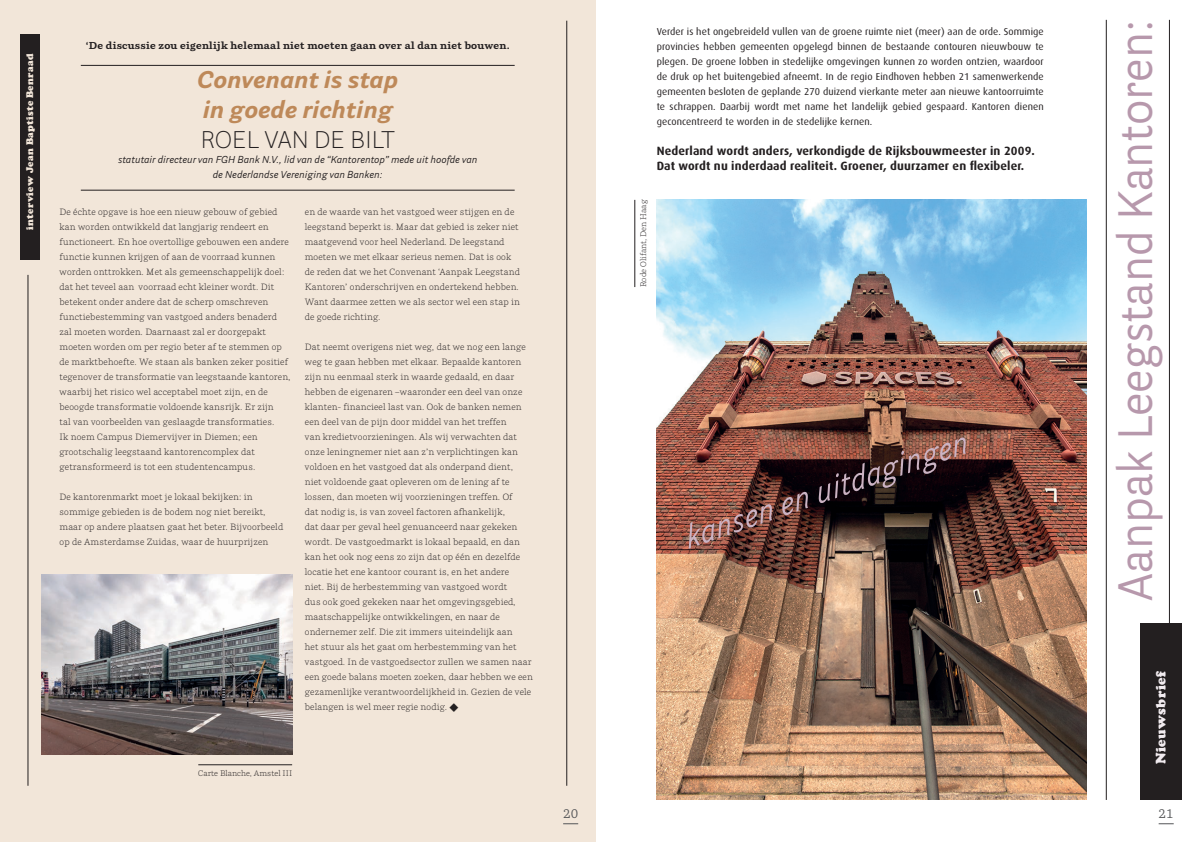
<style>
.page{position:relative;width:1191px;height:842px;background:#fff}
.page>*{position:absolute;margin:0;border:0;box-sizing:border-box;transform-origin:0 0}
.t1{font:48px "Parry Grotesque Pro";color:#b798ac;scale:.95 1}
.t2{font:italic 700 24px/30px "Parry Grotesque Pro";color:#be8959}
.t3{font:300 24px "Parry Grotesque Pro";color:#231f20}
.t4{font:900 14px "Cooper";letter-spacing:.03em;color:#f2ecf0}
.t5{font:12.5px "Parry Pro";color:#545557}
.t6{font:700 12px/15px "Dax";letter-spacing:.01em;color:#231f20}
.t7{font:10px/15px "Dax";letter-spacing:.01em;color:#231f20;text-align:justify}
.t8{font:italic 10px/15px "Parry Grotesque Pro";color:#231f20;text-align:center}
.t9{font:700 10px "Parry Pro";letter-spacing:.025em;color:#231f20}
.t10{font:900 10px "Cooper";letter-spacing:.03em;color:#f2e6d9}
.t11{font:300 9px/15px "Parry Pro";letter-spacing:.025em;color:#231f20}
.t12{font:300 8px "Parry Pro";letter-spacing:.01em;color:#231f20}
</style>
<div class="page">
<svg style="left:1158px;top:823px;width:15px;height:1px"></svg>
<img style="left:656px;top:200px;width:430px;height:600px">
<hr style="left:1106px;top:20px;width:1px;height:780px;background:#231f20">
<hr style="left:1169px;top:20px;width:1px;height:780px;background:#231f20">
<div style="left:1140px;top:624px;width:41px;height:176px;background:#231f20"></div>
<hr style="left:634px;top:200px;width:1px;height:87px;background:#231f20">
<img style="left:685px;top:428px;width:283px;height:128px">
<div style="left:0;top:0;width:595px;height:842px;background:#f2e6d9"></div>
<hr style="left:81px;top:65px;width:433px;height:1px;background:#231f20">
<hr style="left:81px;top:190px;width:433px;height:1px;background:#231f20">
<svg style="left:563px;top:823px;width:15px;height:1px"></svg>
<img style="left:41px;top:575px;width:251px;height:180px">
<hr style="left:198px;top:765px;width:94px;height:1px;background:#231f20">
<div style="left:20px;top:34px;width:20px;height:226px;background:#231f20"></div>
<hr style="left:27px;top:275px;width:1px;height:511px;background:#231f20">
<hr style="left:566px;top:21px;width:1px;height:765px;background:#231f20">
<p class="t10" style="left:24px;top:229px;width:177px;rotate:-90deg">interview Jean Baptiste Benraad</p>
<p class="t9" style="left:86px;top:39px;width:425px">‘De discussie zou eigenlijk helemaal niet moeten gaan over al dan niet bouwen.</p>
<h2 class="t2" style="left:197px;top:65px;width:202px">Convenant is stap in goede richting</h2>
<h2 class="t3" style="left:201px;top:123px;width:4px">ROEL</h2>
<h2 class="t3" style="left:264px;top:123px;width:98px">VAN DE BILT</h2>
<p class="t8" style="left:118px;top:153px;width:361px">statutair directeur van FGH Bank N.V., lid van de “Kantorentop” mede uit hoofde van de Nederlandse Vereniging van Banken:</p>
<p class="t11" style="left:60px;top:204px;width:233px">De échte opgave is hoe een nieuw gebouw of gebied kan worden ontwikkeld dat langjarig rendeert en functioneert. En hoe overtollige gebouwen een andere functie kunnen krijgen of aan de voorraad kunnen worden onttrokken. Met als gemeenschappelijk doel: dat het teveel aan voorraad echt kleiner wordt. Dit betekent onder andere dat de scherp omschreven functiebestemming van vastgoed anders benaderd zal moeten worden. Daarnaast zal er doorgepakt moeten worden om per regio beter af te stemmen op de marktbehoefte. We staan als banken zeker positief tegenover de transformatie van leegstaande kantoren, waarbij het risico wel acceptabel moet zijn, en de beoogde transformatie voldoende kansrijk. Er zijn<br>tal van voorbeelden van geslaagde transformaties.<br>Ik noem Campus Diemervijver in Diemen; een grootschalig leegstaand kantorencomplex dat getransformeerd is tot een studentencampus.</p>
<p class="t11" style="left:60px;top:489px;width:225px">De kantorenmarkt moet je lokaal bekijken: in sommige gebieden is de bodem nog niet bereikt, maar op andere plaatsen gaat het beter. Bijvoorbeeld op de Amsterdamse Zuidas, waar de huurprijzen</p>
<p class="t11" style="left:305px;top:204px;width:217px">en de waarde van het vastgoed weer stijgen en de leegstand beperkt is. Maar dat gebied is zeker niet maatgevend voor heel Nederland. De leegstand moeten we met elkaar serieus nemen. Dat is ook de reden dat we het Convenant ‘Aanpak Leegstand Kantoren’ onderschrijven en ondertekend hebben.<br>Want daarmee zetten we als sector wel een stap in de goede richting.</p>
<p class="t11" style="left:305px;top:339px;width:229px">Dat neemt overigens niet weg, dat we nog een lange weg te gaan hebben met elkaar. Bepaalde kantoren zijn nu eenmaal sterk in waarde gedaald, en daar hebben de eigenaren –waaronder een deel van onze klanten- financieel last van. Ook de banken nemen een deel van de pijn door middel van het treffen<br>van kredietvoorzieningen. Als wij verwachten dat onze leningnemer niet aan z’n verplichtingen kan voldoen en het vastgoed dat als onderpand dient,<br>niet voldoende gaat opleveren om de lening af te lossen, dan moeten wij voorzieningen treffen. Of<br>dat nodig is, is van zoveel factoren afhankelijk,<br>dat daar per geval heel genuanceerd naar gekeken wordt. De vastgoedmarkt is lokaal bepaald, en dan kan het ook nog eens zo zijn dat op één en dezelfde locatie het ene kantoor courant is, en het andere<br>niet. Bij de herbestemming van vastgoed wordt<br>dus ook goed gekeken naar het omgevingsgebied, maatschappelijke ontwikkelingen, en naar de ondernemer zelf. Die zit immers uiteindelijk aan<br>het stuur als het gaat om herbestemming van het vastgoed. In de vastgoedsector zullen we samen naar een goede balans moeten zoeken, daar hebben we een gezamenlijke verantwoordelijkheid in. Gezien de vele belangen is wel meer regie nodig.</p>
<p class="t12" style="left:198px;top:768px;width:95px">Carte Blanche, Amstel III</p>
<h3 class="t5" style="left:563px;top:804px;width:17px">20</h3>
<p class="t7" style="left:656px;top:24px;width:388px">Verder is het ongebreideld vullen van de groene ruimte niet (meer) aan de orde. Sommige provincies hebben gemeenten opgelegd binnen de bestaande contouren nieuwbouw te plegen. De groene lobben in stedelijke omgevingen kunnen zo worden ontzien, waardoor de druk op het buitengebied afneemt. In de regio Eindhoven hebben 21 samenwerkende gemeenten besloten de geplande 270 duizend vierkante meter aan nieuwe kantoorruimte te schrappen. Daarbij wordt met name het landelijk gebied gespaard. Kantoren dienen geconcentreerd te worden in de stedelijke kernen.</p>
<h3 class="t6" style="left:656px;top:143px;width:380px">Nederland wordt anders, verkondigde de Rijksbouwmeester in 2009.<br>Dat wordt nu inderdaad realiteit. Groener, duurzamer en flexibeler.</h3>
<p class="t12" style="left:638px;top:287px;width:89px;rotate:-90deg">Rode Olifant, Den Haag</p>
<h1 class="t1" style="left:1101px;top:601px;width:613px;rotate:-90deg">Aanpak Leegstand Kantoren:</h1>
<h3 class="t4" style="left:1152px;top:764px;width:94px;rotate:-90deg">Nieuwsbrief</h3>
<h3 class="t5" style="left:1158px;top:804px;width:17px">21</h3>
</div>
